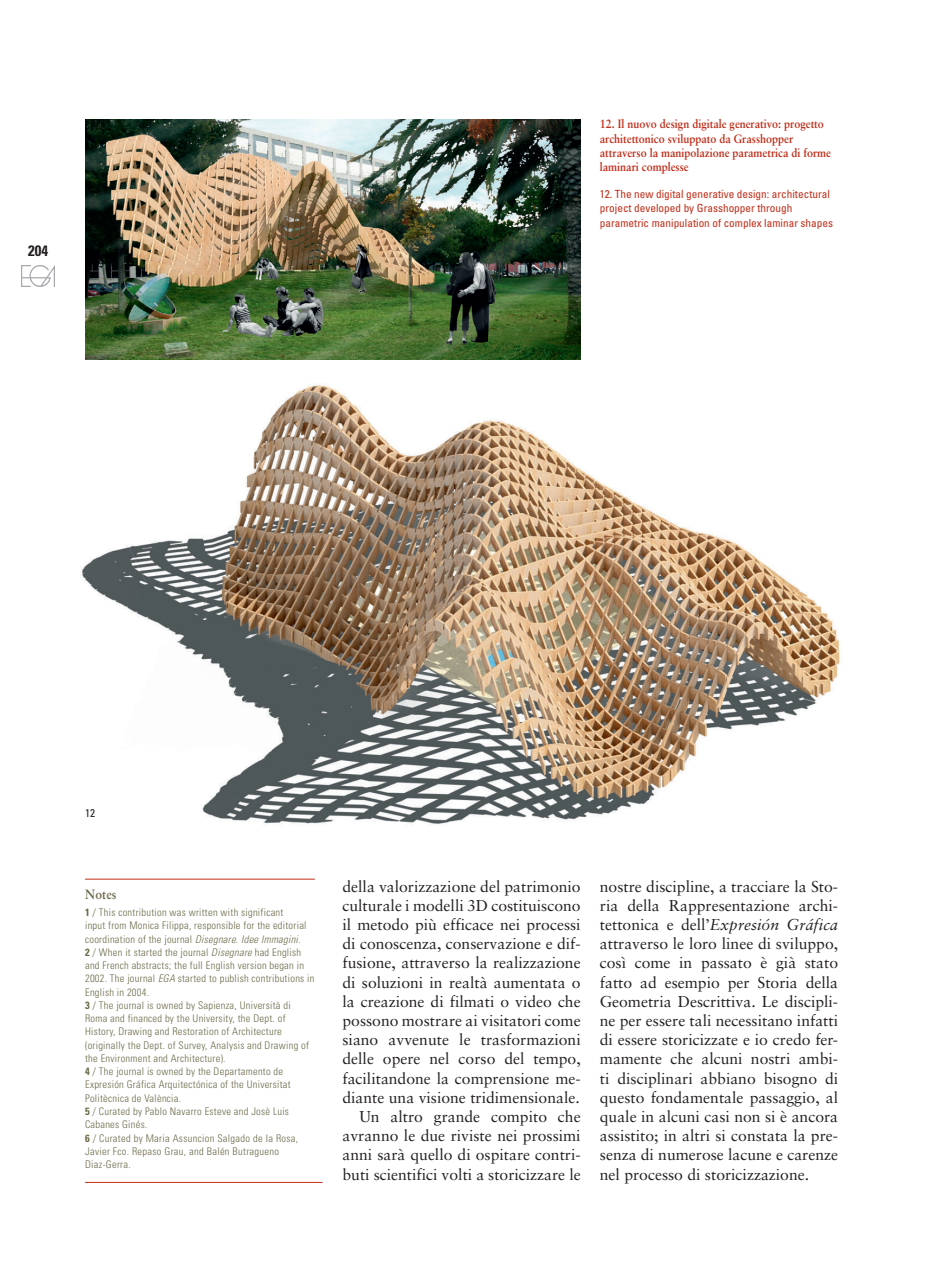
<style>
.page{position:relative;width:936px;height:1276px;background:#fff}
.page>*{position:absolute;margin:0;border:0;box-sizing:border-box;transform-origin:0 0}
.t1{font:15.75px/19.2px "Sabon";color:#231f20;text-align:justify}
.t2{font:700 condensed 15px "Univers";color:#231f20}
.t3{font:700 13.5px "Sabon";letter-spacing:.01em;color:#6d6a4a;scale:.9 1}
.t4{font:700 12px/14.2px "Sabon";color:#c02d19;scale:.9 1}
.t5{font:condensed 11.25px/14.2px "Univers";color:#c02d19}
.PIES_DE_FOTO_INGLES{font:condensed 11.25px "Univers";color:#231f20}
.t6{font:300 condensed 10.5px/13.2px "Univers";letter-spacing:.025em;color:#6d6a4a}
.s1{font-weight:700}
.s2{font-style:italic}
</style>
<div class="page">
<img style="left:22px;top:265px;width:33px;height:21px">
<hr style="left:85px;top:878px;width:230px;height:1px;background:#c02d19">
<img style="left:85px;top:119px;width:495px;height:241px">
<img style="left:81px;top:384px;width:762px;height:440px">
<hr style="left:85px;top:1182px;width:237px;height:1px;background:#c02d19">
<p class="t2" style="left:28px;top:242px;width:21px">204</p>
<p class="t4" style="left:600px;top:117px;width:258px">12. Il nuovo design digitale generativo: progetto architettonico sviluppato da Grasshopper attraverso la manipolazione parametrica di forme laminari complesse</p>
<p class="t5" style="left:600px;top:187px;width:235px">12. The new digital generative design: architectural project developed by Grasshopper through parametric manipulation of complex laminar shapes</p>
<p class="PIES_DE_FOTO_INGLES" style="left:85px;top:806px;width:11px">12</p>
<p class="t3" style="left:85px;top:885px;width:37px">Notes</p>
<p class="t6" style="left:85px;top:906px;width:223px"><span class="s1">1</span> / This contribution was written with significant<br>input from Monica Filippa, responsible for the editorial coordination of the journal <span class="s2">Disegnare. Idee Immagini.</span></p>
<p class="t6" style="left:85px;top:945px;width:231px"><span class="s1">2</span> / When it started the journal <span class="s2">Disegnare</span> had English and French abstracts; the full English version began in 2002. The journal <span class="s2">EGA</span> started to publish contributions in English in 2004.</p>
<p class="t6" style="left:85px;top:998px;width:225px"><span class="s1">3</span> / The journal is owned by Sapienza, Università di Roma and financed by the University, the Dept. of History, Drawing and Restoration of Architecture (originally the Dept. of Survey, Analysis and Drawing of the Environment and Architecture).</p>
<p class="t6" style="left:85px;top:1065px;width:207px"><span class="s1">4</span> / The journal is owned by the Departamento de<br>Expresión Gráfica Arquitectónica of the Universitat<br>Politècnica de València.</p>
<p class="t6" style="left:85px;top:1104px;width:205px"><span class="s1">5</span> / Curated by Pablo Navarro Esteve and Josè Luis<br>Cabanes Ginés.</p>
<p class="t6" style="left:85px;top:1131px;width:215px"><span class="s1">6</span> / Curated by Maria Assuncion Salgado de la Rosa,<br>Javier Fco. Repaso Grau, and Balén Butragueno<br>Diaz-Gerra.</p>
<p class="t1" style="left:342px;top:876px;width:240px">della valorizzazione del patrimonio culturale i modelli 3D costituiscono il metodo più efficace nei processi di conoscenza, conservazione e dif&shy;fusione, attraverso la realizzazione di soluzioni in realtà aumentata o la creazione di filmati o video che possono mostrare ai visitatori come siano avvenute le trasformazioni delle opere nel corso del tempo, facilitandone la comprensione me&shy;diante una visione tridimensionale.</p>
<p class="t1" style="left:342px;top:1106px;width:240px;text-indent:17px">Un altro grande compito che avranno le due riviste nei prossimi anni sarà quello di ospitare contri&shy;buti scientifici volti a storicizzare le</p>
<p class="t1" style="left:600px;top:876px;width:240px">nostre discipline, a tracciare la Sto&shy;ria della Rappresentazione archi&shy;tettonica e dell’<span class="s2">Expresión Gráfica </span>attraverso le loro linee di sviluppo, così come in passato è già stato fatto ad esempio per Storia della Geometria Descrittiva. Le discipli&shy;ne per essere tali necessitano infatti di essere storicizzate e io credo fer&shy;mamente che alcuni nostri ambi&shy;ti disciplinari abbiano bisogno di questo fondamentale passaggio, al quale in alcuni casi non si è ancora assistito; in altri si constata la pre&shy;senza di numerose lacune e carenze nel processo di storicizzazione.</p>
</div>
